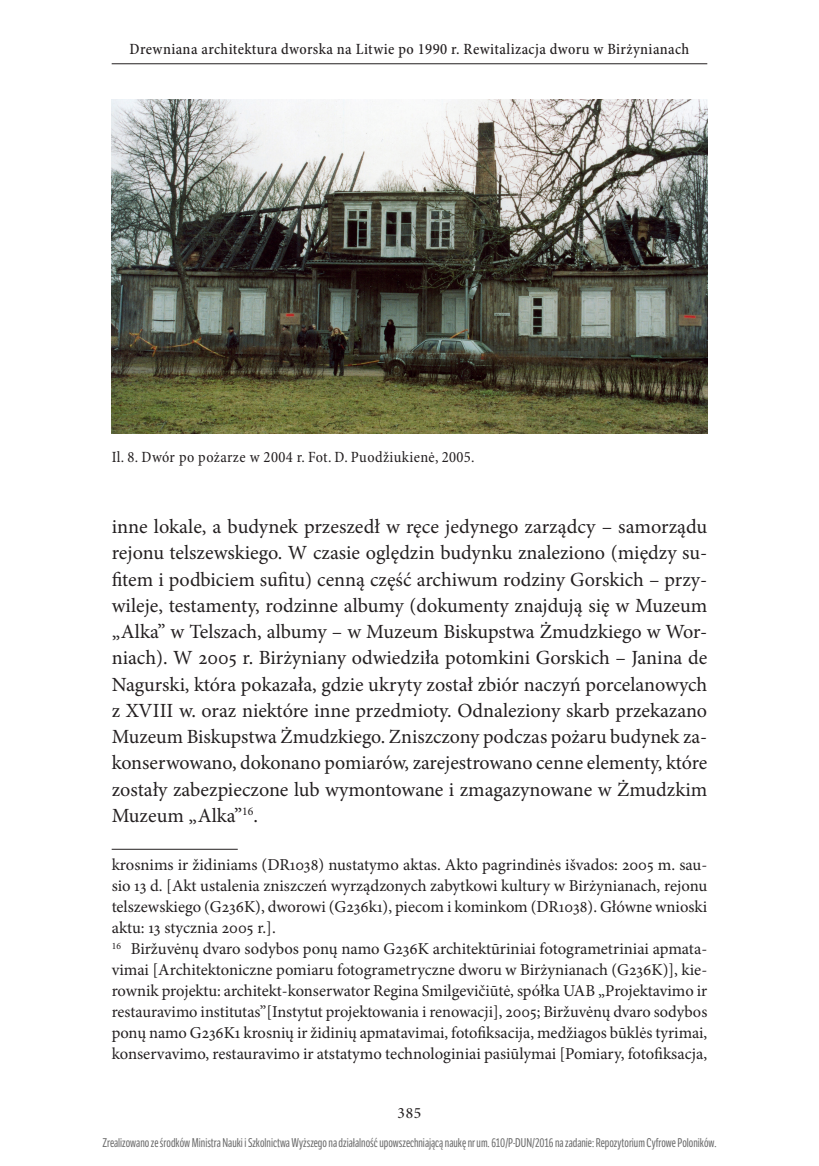
<style>
.page{position:relative;width:819px;height:1166px;background:#fff}
.page>*{position:absolute;margin:0;border:0;box-sizing:border-box;transform-origin:0 0}
.t1{font:20.12px/26.2px "Minion Pro";color:#231f20;text-align:justify}
.t2{font:16.62px/21px "Minion Pro";color:#231f20}
.t3{font:500 condensed 15.75px "Minion Pro";letter-spacing:.025em;color:#231f20}
.t4{font:condensed 15.75px "Minion Pro";letter-spacing:.025em;color:#231f20}
.t5{font:15.75px "Minion Pro Medium Subh";color:#231f20}
.t6{font:12.25px "LFT Etica Compressed";color:#6b6b6b}
</style>
<div class="page">
<hr style="left:112px;top:63px;width:595px;height:1px;background:#231f20">
<img style="left:112px;top:100px;width:595px;height:333px">
<hr style="left:112px;top:849px;width:126px;height:1px;background:#231f20">
<p class="t3" style="left:130px;top:39px;width:561px">Drewniana architektura dworska na Litwie po 1990 r. Rewitalizacja dworu w Birżynianach</p>
<p class="t4" style="left:112px;top:448px;width:364px">Il. 8. Dwór po pożarze w 2004 r. Fot. D. Puodžiukienė, 2005.</p>
<p class="t1" style="left:112px;top:514px;width:597px">inne lokale, a budynek przeszedł w ręce jedynego zarządcy – samorządu rejonu telszewskiego. W czasie oględzin budynku znaleziono (między su&shy;fitem i podbiciem sufitu) cenną część archiwum rodziny Gorskich – przy&shy;wileje, testamenty, rodzinne albumy (dokumenty znajdują się w Muzeum „Alka” w Telszach, albumy – w Muzeum Biskupstwa Żmudzkiego w Wor&shy;niach). W 2005 r. Birżyniany odwiedziła potomkini Gorskich – Janina de Nagurski, która pokazała, gdzie ukryty został zbiór naczyń porcelanowych z XVIII w. oraz niektóre inne przedmioty. Odnaleziony skarb przekazano Muzeum Biskupstwa Żmudzkiego. Zniszczony podczas pożaru budynek za&shy;konserwowano, dokonano pomiarów, zarejestrowano cenne elementy, które zostały zabezpieczone lub wymontowane i zmagazynowane w Żmudzkim Muzeum „Alka”<sup>16</sup>.</p>
<p class="t2" style="left:112px;top:854px;width:597px">krosnims ir židiniams (DR1038) nustatymo aktas. Akto pagrindinės išvados: 2005 m. sau&shy;sio 13 d. [Akt ustalenia zniszczeń wyrządzonych zabytkowi kultury w Birżynianach, rejonu telszewskiego (G236K), dworowi (G236k1), piecom i kominkom (DR1038). Główne wnioski aktu: 13 stycznia 2005 r.].<br><sup>16</sup> Biržuvėnų dvaro sodybos ponų namo G236K architektūriniai fotogrametriniai apmata&shy;vimai [Architektoniczne pomiaru fotogrametryczne dworu w Birżynianach (G236K)], kie&shy;rownik projektu: architekt-konserwator Regina Smilgevičiūtė, spółka UAB „Projektavimo ir restauravimo institutas”[Instytut projektowania i renowacji], 2005; Biržuvėnų dvaro sodybos ponų namo G236K1 krosnių ir židinių apmatavimai, fotofiksacija, medžiagos būklės tyrimai, konservavimo, restauravimo ir atstatymo technologiniai pasiūlymai [Pomiary, fotofiksacja,</p>
<p class="t5" style="left:397px;top:1104px;width:25px">385</p>
<p class="t6" style="left:102px;top:1136px;width:615px">Zrealizowano ze środków Ministra Nauki i Szkolnictwa Wyższego na działalność upowszechniającą naukę nr um. 610/P-DUN/2016 na zadanie: Repozytorium Cyfrowe Poloników.</p>
</div>
